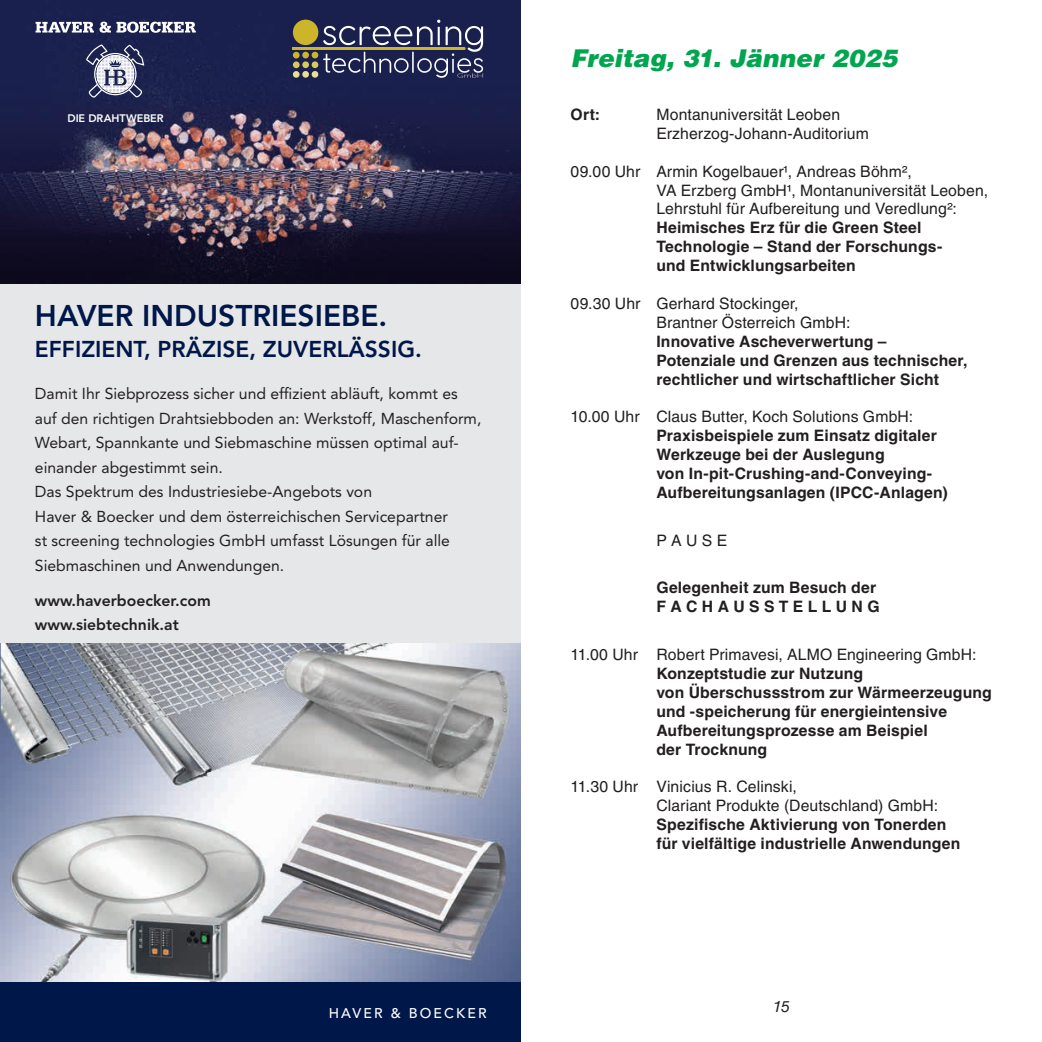
<style>
.page{position:relative;width:1042px;height:1042px;background:#fff}
.page>*{position:absolute;margin:0;border:0;box-sizing:border-box;transform-origin:0 0}
.t1{font:800 29.75px "Avenir LT Std";color:#00174a}
.t2{font:italic 900 24.5px "Helvetica LT Std";letter-spacing:.005em;color:#00a54f}
.t3{font:800 22.75px "Avenir LT Std";color:#00174a}
.t4{font:700 15.75px/18.9px "Helvetica LT Std";letter-spacing:.01em;color:#231f20}
.t5{font:15.75px/18.9px "Helvetica LT Std";letter-spacing:.01em;color:#231f20}
.t6{font:15.75px/24.5px "Avenir LT Std";color:#231f20}
.t7{font:800 15.75px/24.5px "Avenir LT Std";color:#231f20}
.t8{font:italic 15.75px "Helvetica LT Std";color:#231f20}
.t9{font:500 14px "Avenir LT Std";letter-spacing:.15em;color:#fff}
.t10{font:800 10.85px "Avenir LT Std";letter-spacing:-.005em;color:#fff}
</style>
<div class="page">
<div style="left:0;top:276px;width:521px;height:374px;background:#e6e7e9"></div>
<img style="left:0;top:0;width:521px;height:283px">
<img style="left:0;top:644px;width:521px;height:338px">
<div style="left:0;top:982px;width:521px;height:60px;background:#00174a"></div>
<svg style="left:86px;top:44px;width:58px;height:54px;background:#737792"></svg>
<svg style="left:36px;top:22px;width:160px;height:11px"></svg>
<div style="left:293px;top:20px;width:25px;height:25px;background:#cdb52b;border-radius:50%"></div>
<div style="left:302px;top:61px;width:7px;height:7px;background:#d8c95b;border-radius:50%"></div>
<hr style="left:293px;top:47px;width:172px;height:3px;background:#cdb52b">
<div style="left:293px;top:52px;width:7px;height:6px;background:#cdb52b;border-radius:50%"></div>
<div style="left:302px;top:52px;width:7px;height:6px;background:#cdb52b;border-radius:50%"></div>
<div style="left:293px;top:61px;width:7px;height:7px;background:#d8c95b;border-radius:50%"></div>
<div style="left:293px;top:71px;width:7px;height:7px;background:#e7df96;border-radius:50%"></div>
<div style="left:302px;top:71px;width:7px;height:7px;background:#e7df96;border-radius:50%"></div>
<svg style="left:312px;top:20px;width:171px;height:58px;background:#4b4e68"></svg>
<p class="t10" style="left:67px;top:112px;width:98px">DIE DRAHTWEBER</p>
<h1 class="t1" style="left:35px;top:298px;width:354px">HAVER INDUSTRIESIEBE.</h1>
<h3 class="t3" style="left:35px;top:336px;width:388px">EFFIZIENT, PRÄZISE, ZUVERLÄSSIG.</h3>
<p class="t6" style="left:35px;top:381px;width:448px">Damit Ihr Siebprozess sicher und effizient abläuft, kommt es auf den richtigen Drahtsiebboden an: Werkstoff, Maschenform, Webart, Spannkante und Siebmaschine müssen optimal auf&shy;einander abgestimmt sein.<br>Das Spektrum des Industriesiebe-Angebots von<br>Haver &amp; Boecker und dem österreichischen Servicepartner<br>st screening technologies GmbH umfasst Lösungen für alle Siebmaschinen und Anwendungen.</p>
<p class="t7" style="left:35px;top:588px;width:177px">www.haverboecker.com www.siebtechnik.at</p>
<p class="t9" style="left:329px;top:1005px;width:159px">HAVER &amp; BOECKER</p>
<h2 class="t2" style="left:570px;top:42px;width:328px">Freitag, 31. Jänner 2025</h2>
<p class="t4" style="left:570px;top:105px;width:31px">Ort:</p>
<p class="t5" style="left:656px;top:105px;width:214px">Montanuniversität Leoben<br>Erzherzog-Johann-Auditorium</p>
<p class="t5" style="left:656px;top:162px;width:333px;text-indent:-86px">09.00 Uhr Armin Kogelbauer¹, Andreas Böhm²,<br>VA Erzberg GmbH¹, Montanuniversität Leoben,<br>Lehrstuhl für Aufbereitung und Veredlung²:</p>
<p class="t4" style="left:656px;top:218px;width:287px">Heimisches Erz für die Green Steel<br>Technologie – Stand der Forschungs&shy;und Entwicklungsarbeiten</p>
<p class="t5" style="left:656px;top:294px;width:196px;text-indent:-86px">09.30 Uhr Gerhard Stockinger,<br>Brantner Österreich GmbH:</p>
<p class="t4" style="left:656px;top:331px;width:312px">Innovative Ascheverwertung –<br>Potenziale und Grenzen aus technischer, rechtlicher und wirtschaftlicher Sicht</p>
<p class="t5" style="left:570px;top:407px;width:344px">10.00 Uhr Claus Butter, Koch Solutions GmbH:</p>
<p class="t4" style="left:656px;top:426px;width:293px">Praxisbeispiele zum Einsatz digitaler Werkzeuge bei der Auslegung<br>von In-pit-Crushing-and-Conveying-Aufbereitungsanlagen (IPCC-Anlagen)</p>
<p class="t5" style="left:656px;top:531px;width:72px">P A U S E</p>
<p class="t4" style="left:656px;top:578px;width:225px">Gelegenheit zum Besuch der<br>F A C H A U S S T E L L U N G</p>
<p class="t5" style="left:570px;top:645px;width:407px">11.00 Uhr Robert Primavesi, ALMO Engineering GmbH:</p>
<p class="t4" style="left:656px;top:664px;width:337px">Konzeptstudie zur Nutzung<br>von Überschussstrom zur Wärmeerzeugung und -speicherung für energieintensive<br>Aufbereitungsprozesse am Beispiel<br>der Trocknung</p>
<p class="t5" style="left:656px;top:777px;width:283px;text-indent:-86px">11.30 Uhr Vinicius R. Celinski,<br>Clariant Produkte (Deutschland) GmbH:</p>
<p class="t4" style="left:656px;top:815px;width:305px">Spezifische Aktivierung von Tonerden für vielfältige industrielle Anwendungen</p>
<p class="t8" style="left:773px;top:997px;width:18px">15</p>
</div>
